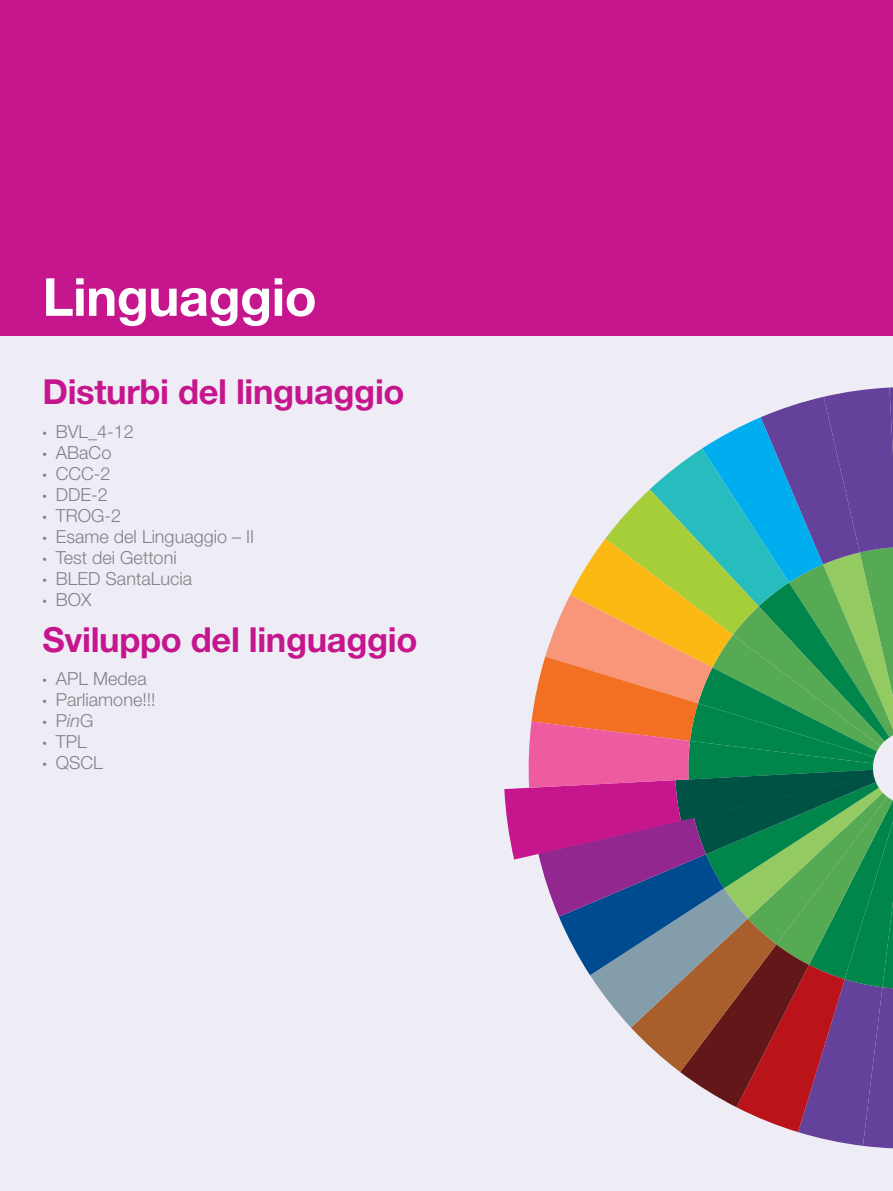
<style>
.page{position:relative;width:893px;height:1191px;background:#fff}
.page>*{position:absolute;margin:0;border:0;box-sizing:border-box;transform-origin:0 0}
.t1{font:700 52.5px "Helvetica Neue LT Std";letter-spacing:-.01em;color:#fff}
.t2{font:700 34.5px "Helvetica Neue LT Std";letter-spacing:-.01em;color:#c6168d}
.t3{font:300 18px "Helvetica Neue LT Std";color:#808285}
.s1{font-family:"Myriad Pro"}
.s2{font-style:italic}
</style>
<div class="page">
<div style="left:0;top:0;width:893px;height:337px;background:#c6168d"></div>
<div style="left:0;top:337px;width:893px;height:854px;background:#eeedf6"></div>
<svg style="left:504px;top:387px;width:389px;height:762px"></svg>
<h1 class="t1" style="left:43px;top:265px;width:276px">Linguaggio</h1>
<h2 class="t2" style="left:43px;top:370px;width:364px">Disturbi del linguaggio</h2>
<p class="t3" style="left:43px;top:420px;width:93px"><span class="s1">•</span> BVL_4-12</p>
<p class="t3" style="left:43px;top:441px;width:70px"><span class="s1">•</span> ABaCo</p>
<p class="t3" style="left:43px;top:462px;width:70px"><span class="s1">•</span> CCC-2</p>
<p class="t3" style="left:43px;top:483px;width:67px"><span class="s1">•</span> DDE-2</p>
<p class="t3" style="left:43px;top:504px;width:80px"><span class="s1">•</span> TROG-2</p>
<p class="t3" style="left:43px;top:525px;width:213px"><span class="s1">•</span> Esame del Linguaggio – II</p>
<p class="t3" style="left:43px;top:546px;width:136px"><span class="s1">•</span> Test dei Gettoni</p>
<p class="t3" style="left:43px;top:567px;width:151px"><span class="s1">•</span> BLED SantaLucia</p>
<p class="t3" style="left:43px;top:588px;width:51px"><span class="s1">•</span> BOX</p>
<h2 class="t2" style="left:43px;top:618px;width:376px">Sviluppo del linguaggio</h2>
<p class="t3" style="left:43px;top:668px;width:106px"><span class="s1">•</span> APL Medea</p>
<p class="t3" style="left:43px;top:689px;width:114px"><span class="s1">•</span> Parliamone!!!</p>
<p class="t3" style="left:43px;top:710px;width:53px"><span class="s1">•</span> P<span class="s2">in</span>G</p>
<p class="t3" style="left:43px;top:731px;width:46px"><span class="s1">•</span> TPL</p>
<p class="t3" style="left:43px;top:752px;width:62px"><span class="s1">•</span> QSCL</p>
</div>
